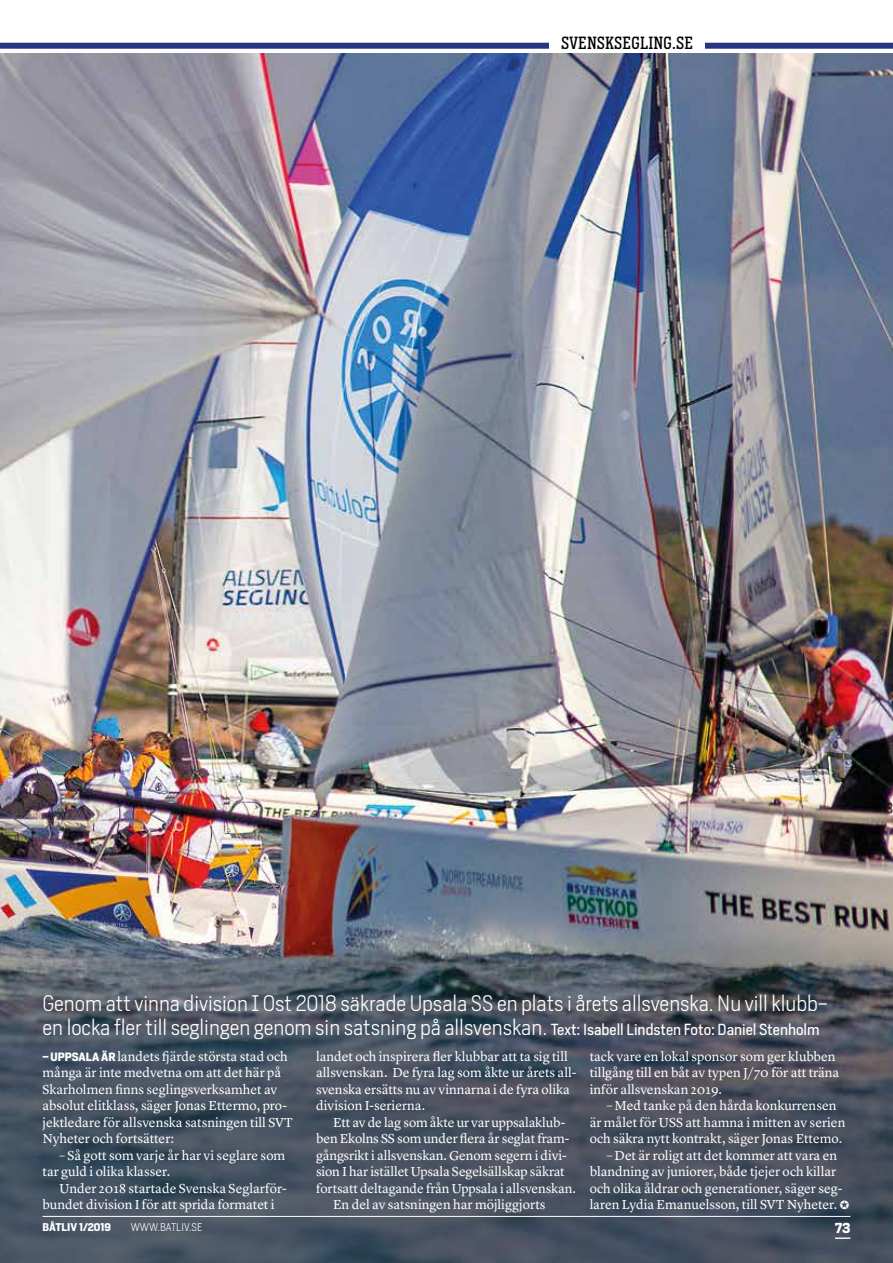
<style>
.page{position:relative;width:893px;height:1263px;background:#fff}
.page>*{position:absolute;margin:0;border:0;box-sizing:border-box;transform-origin:0 0}
.t1{font:300 21px/24px "Heron Sans";color:#fff}
.t2{font:16.5px "Heron Serif Cond";letter-spacing:.04em;color:#000}
.t3{font:13.5px/16.5px "Lyon Text";color:#fff}
.t4{font:700 13.5px "Heron Serif";color:#fff}
.t5{font:300 10.5px "Heron Sans";color:#fff}
.t6{font:700 10.5px "Heron Sans";color:#fff}
.s1{font-weight:400;font-size:15px}
.s2{font-family:"Heron Sans";font-weight:700;font-size:11.25px}
</style>
<div class="page">
<div style="left:0;top:43px;width:893px;height:6px;background:#283583"></div>
<div style="left:550px;top:36px;width:155px;height:18px;background:#fff"></div>
<img style="left:0;top:53px;width:893px;height:830px">
<img style="left:0;top:883px;width:893px;height:380px">
<hr style="left:43px;top:1216px;width:807px;height:1px;background:#fff">
<svg style="left:835px;top:1237px;width:15px;height:2px"></svg>
<p class="t2" style="left:561px;top:32px;width:133px">SVENSKSEGLING.SE</p>
<h1 class="t1" style="left:43px;top:991px;width:786px">Genom att vinna division I Ost 2018 säkrade Upsala SS en plats i årets allsvenska. Nu vill klubb&shy;en locka fler till seglingen genom sin satsning på allsvenskan. <span class="s1">Text: Isabell Lindsten Foto: Daniel Stenholm</span></h1>
<p class="t3" style="left:316px;top:1047px;width:262px">landet och inspirera fler klubbar att ta sig till allsvenskan. De fyra lag som åkte ur årets all&shy;svenska ersätts nu av vinnarna i de fyra olika division I-serierna.</p>
<p class="t3" style="left:333px;top:1113px;width:234px">Ett av de lag som åkte ur var uppsalaklub-</p>
<p class="t3" style="left:316px;top:1129px;width:255px">ben Ekolns SS som under flera år seglat fram-</p>
<p class="t3" style="left:316px;top:1146px;width:252px">gångsrikt i allsvenskan. Genom segern i divi-</p>
<p class="t3" style="left:316px;top:1162px;width:250px">sion I har istället Upsala Segelsällskap säkrat</p>
<p class="t3" style="left:316px;top:1179px;width:261px">fortsatt deltagande från Uppsala i allsvenskan.</p>
<p class="t3" style="left:333px;top:1195px;width:214px">En del av satsningen har möjliggjorts</p>
<p class="t3" style="left:43px;top:1047px;width:252px"><span class="s2">– UPPSALA ÄR</span> landets fjärde största stad och många är inte medvetna om att det här på Skarholmen finns seglingsverksamhet av absolut elitklass, säger Jonas Ettermo, pro&shy;jektledare för allsvenska satsningen till SVT Nyheter och fortsätter:</p>
<p class="t3" style="left:43px;top:1146px;width:244px;text-indent:17px">– Så gott som varje år har vi seglare som tar guld i olika klasser.</p>
<p class="t3" style="left:43px;top:1179px;width:246px;text-indent:17px">Under 2018 startade Svenska Seglarför&shy;bundet division I för att sprida formatet i</p>
<p class="t3" style="left:590px;top:1047px;width:251px">tack vare en lokal sponsor som ger klubben tillgång till en båt av typen J/70 för att träna inför allsvenskan 2019.</p>
<p class="t3" style="left:590px;top:1096px;width:257px;text-indent:17px">– Med tanke på den hårda konkurrensen är målet för USS att hamna i mitten av serien och säkra nytt kontrakt, säger Jonas Ettemo.</p>
<p class="t3" style="left:590px;top:1146px;width:261px;text-indent:17px">– Det är roligt att det kommer att vara en blandning av juniorer, både tjejer och killar och olika åldrar och generationer, säger seg&shy;laren Lydia Emanuelsson, till SVT Nyheter. ✪</p>
<p class="t6" style="left:43px;top:1220px;width:70px">BÅTLIV 1/2019</p>
<p class="t5" style="left:131px;top:1220px;width:73px">WWW.BATLIV.SE</p>
<p class="t4" style="left:835px;top:1219px;width:17px">73</p>
</div>
